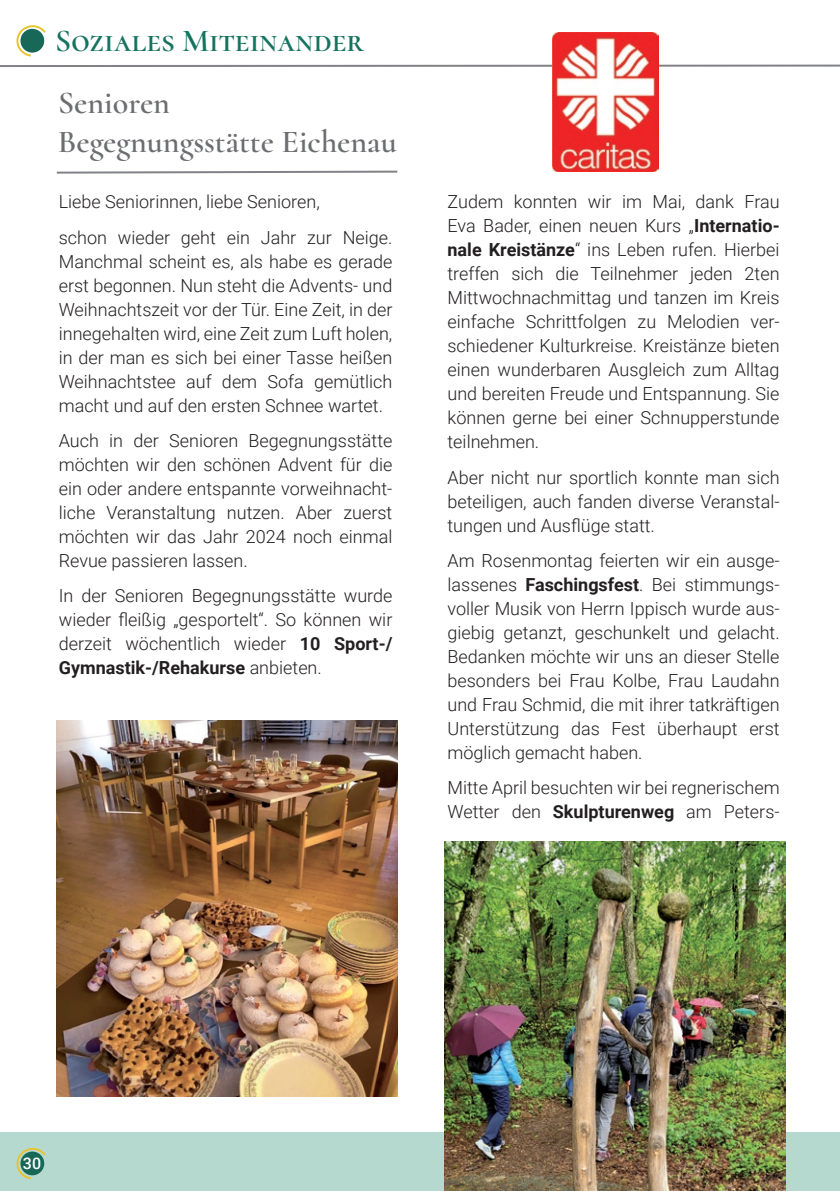
<style>
.page{position:relative;width:840px;height:1191px;background:#fff}
.page>*{position:absolute;margin:0;border:0;box-sizing:border-box;transform-origin:0 0}
.t1{font:32px/38.4px "Cormorant Semi";color:#6c6d70}
.t2{font:32px "Cormorant SC Semi";color:#14735f}
.t3{font:300 18px/24px "Roboto";color:#231f20;text-align:justify}
.t4{font:500 16px "Roboto";color:#fff}
.s1{font-weight:700}
</style>
<div class="page">
<hr style="left:0;top:65px;width:839px;height:2px;background:#808285">
<div style="left:0;top:1132px;width:839px;height:59px;background:#b6d9cf"></div>
<svg style="left:16px;top:25px;width:30px;height:32px"></svg>
<div style="left:20px;top:29px;width:24px;height:24px;background:#186857;border-radius:50%"></div>
<svg style="left:16px;top:1148px;width:30px;height:32px"></svg>
<div style="left:20px;top:1151px;width:24px;height:24px;background:#186857;border-radius:50%"></div>
<hr style="left:839px;top:1132px;width:1px;height:59px;background:#b6d9cf">
<svg style="left:57px;top:171px;width:340px;height:3px"></svg>
<img style="left:552px;top:33px;width:105px;height:139px">
<img style="left:57px;top:721px;width:340px;height:375px">
<img style="left:444px;top:841px;width:341px;height:350px">
<h1 class="t2" style="left:55px;top:21px;width:310px">Soziales Miteinander</h1>
<h1 class="t1" style="left:58px;top:84px;width:340px">Senioren<br>Begegnungsstätte Eichenau</h1>
<p class="t3" style="left:59px;top:183px;width:335px;line-height:35.4px">Liebe Seniorinnen, liebe Senioren,<br>schon wieder geht ein Jahr zur Neige.</p>
<p class="t3" style="left:59px;top:248px;width:335px">Manchmal scheint es, als habe es gerade erst begonnen. Nun steht die Advents- und Weihnachtszeit vor der Tür. Eine Zeit, in der innegehalten wird, eine Zeit zum Luft holen, in der man es sich bei einer Tasse heißen Weihnachtstee auf dem Sofa gemütlich macht und auf den ersten Schnee wartet.</p>
<p class="t3" style="left:59px;top:428px;width:335px">Auch in der Senioren Begegnungsstätte möchten wir den schönen Advent für die ein oder andere entspannte vorweihnacht&shy;liche Veranstaltung nutzen. Aber zuerst möchten wir das Jahr 2024 noch einmal Revue passieren lassen.</p>
<p class="t3" style="left:59px;top:583px;width:335px">In der Senioren Begegnungsstätte wurde wieder fleißig „gesportelt“. So können wir derzeit wöchentlich wieder <span class="s1">10 Sport-/ Gymnastik-/Rehakurse</span> anbieten.</p>
<p class="t3" style="left:447px;top:189px;width:333px">Zudem konnten wir im Mai, dank Frau Eva Bader, einen neuen Kurs „<span class="s1">Internatio&shy;nale Kreistänze</span>“ ins Leben rufen. Hierbei treffen sich die Teilnehmer jeden 2ten Mittwochnachmittag und tanzen im Kreis einfache Schrittfolgen zu Melodien ver&shy;schiedener Kulturkreise. Kreistänze bieten einen wunderbaren Ausgleich zum Alltag und bereiten Freude und Entspannung. Sie können gerne bei einer Schnupperstunde teilnehmen.</p>
<p class="t3" style="left:447px;top:464px;width:333px">Aber nicht nur sportlich konnte man sich beteiligen, auch fanden diverse Veranstal&shy;tungen und Ausflüge statt.</p>
<p class="t3" style="left:447px;top:548px;width:333px">Am Rosenmontag feierten wir ein ausge&shy;lassenes <span class="s1">Faschingsfest</span>. Bei stimmungs&shy;voller Musik von Herrn Ippisch wurde aus&shy;giebig getanzt, geschunkelt und gelacht.<br>Bedanken möchte wir uns an dieser Stelle besonders bei Frau Kolbe, Frau Laudahn und Frau Schmid, die mit ihrer tatkräftigen Unterstützung das Fest überhaupt erst möglich gemacht haben.</p>
<p class="t3" style="left:447px;top:775px;width:333px">Mitte April besuchten wir bei regnerischem<br>Wetter den <span class="s1">Skulpturenweg</span> am Peters-</p>
<p class="t4" style="left:23px;top:1151px;width:20px">30</p>
</div>
